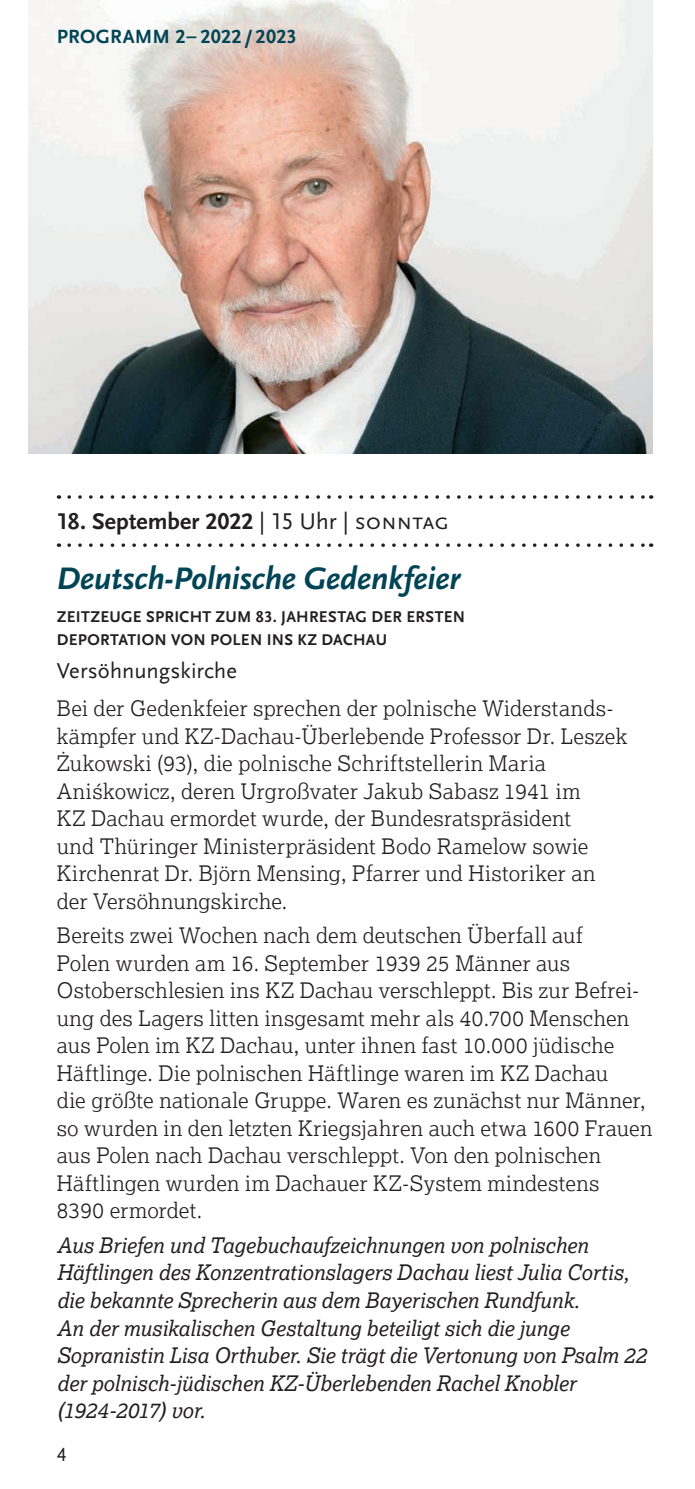
<style>
.page{position:relative;width:695px;height:1489px;background:#fff}
.page>*{position:absolute;margin:0;border:0;box-sizing:border-box;transform-origin:0 0}
.t1{font:32.5px "Scala Sans Bold LF Italic";letter-spacing:-.01em;color:#014456}
.t2{font:23.75px "Scala Sans Bold LF";letter-spacing:.005em;color:#231f20}
.t3{font:22.5px "Scala Sans Regular LF";color:#231f20}
.t4{font:300 21.25px/27.5px "Lexia";letter-spacing:.015em;color:#231f20}
.t5{font:italic 21.25px/27.5px "Lexia";letter-spacing:-.005em;color:#231f20}
.t6{font:20px "Scala Sans Bold LF";letter-spacing:.02em;color:#014456}
.t7{font:20px "Scala Sans Regular LF";color:#231f20}
.t8{font:16.25px/22.5px "Scala Sans Bold LF";letter-spacing:.02em;color:#231f20}
.s1{font-family:"Scala Sans Regular LF"}
.s2{font-family:"Scala Sans Regular LFSC"}
</style>
<div class="page">
<img style="left:28px;top:0;width:624px;height:454px">
<svg style="left:69px;top:495px;width:582px;height:3px"></svg>
<svg style="left:69px;top:543px;width:582px;height:4px"></svg>
<p class="t6" style="left:57px;top:26px;width:241px">PROGRAMM 2– 2022 / 2023</p>
<p class="t2" style="left:57px;top:508px;width:394px">18. September 2022 <span class="s1">| 15 Uhr |</span> <span class="s2">sonntag</span></p>
<h1 class="t1" style="left:57px;top:561px;width:405px">Deutsch-Polnische Gedenkfeier</h1>
<p class="t8" style="left:57px;top:606px;width:410px">ZEITZEUGE SPRICHT ZUM 83. JAHRESTAG DER ERSTEN<br>DEPORTATION VON POLEN INS KZ DACHAU</p>
<p class="t3" style="left:57px;top:658px;width:182px">Versöhnungskirche</p>
<p class="t4" style="left:57px;top:694px;width:572px">Bei der Gedenkfeier sprechen der polnische Widerstands&shy;kämpfer und KZ-Dachau-Überlebende Professor Dr. Leszek Żukowski (93), die polnische Schriftstellerin Maria Aniśkowicz, deren Urgroßvater Jakub Sabasz 1941 im<br>KZ Dachau ermordet wurde, der Bundesratspräsident<br>und Thüringer Ministerpräsident Bodo Ramelow sowie Kirchenrat Dr. Björn Mensing, Pfarrer und Historiker an der Versöhnungskirche.</p>
<p class="t4" style="left:57px;top:921px;width:597px">Bereits zwei Wochen nach dem deutschen Überfall auf<br>Polen wurden am 16. September 1939 25 Männer aus Ostoberschlesien ins KZ Dachau verschleppt. Bis zur Befrei&shy;ung des Lagers litten insgesamt mehr als 40.700 Menschen aus Polen im KZ Dachau, unter ihnen fast 10.000 jüdische Häftlinge. Die polnischen Häftlinge waren im KZ Dachau<br>die größte nationale Gruppe. Waren es zunächst nur Männer, so wurden in den letzten Kriegsjahren auch etwa 1600 Frauen aus Polen nach Dachau verschleppt. Von den polnischen Häftlingen wurden im Dachauer KZ-System mindestens<br>8390 ermordet.</p>
<p class="t5" style="left:57px;top:1230px;width:591px">Aus Briefen und Tagebuchaufzeichnungen von polnischen Häftlingen des Konzentrationslagers Dachau liest Julia Cortis, die bekannte Sprecherin aus dem Bayerischen Rundfunk.<br>An der musikalischen Gestaltung beteiligt sich die junge Sopranistin Lisa Orthuber. Sie trägt die Vertonung von Psalm 22 der polnisch-jüdischen KZ-Überlebenden Rachel Knobler (1924-2017) vor.</p>
<p class="t7" style="left:57px;top:1442px;width:11px">4</p>
</div>
